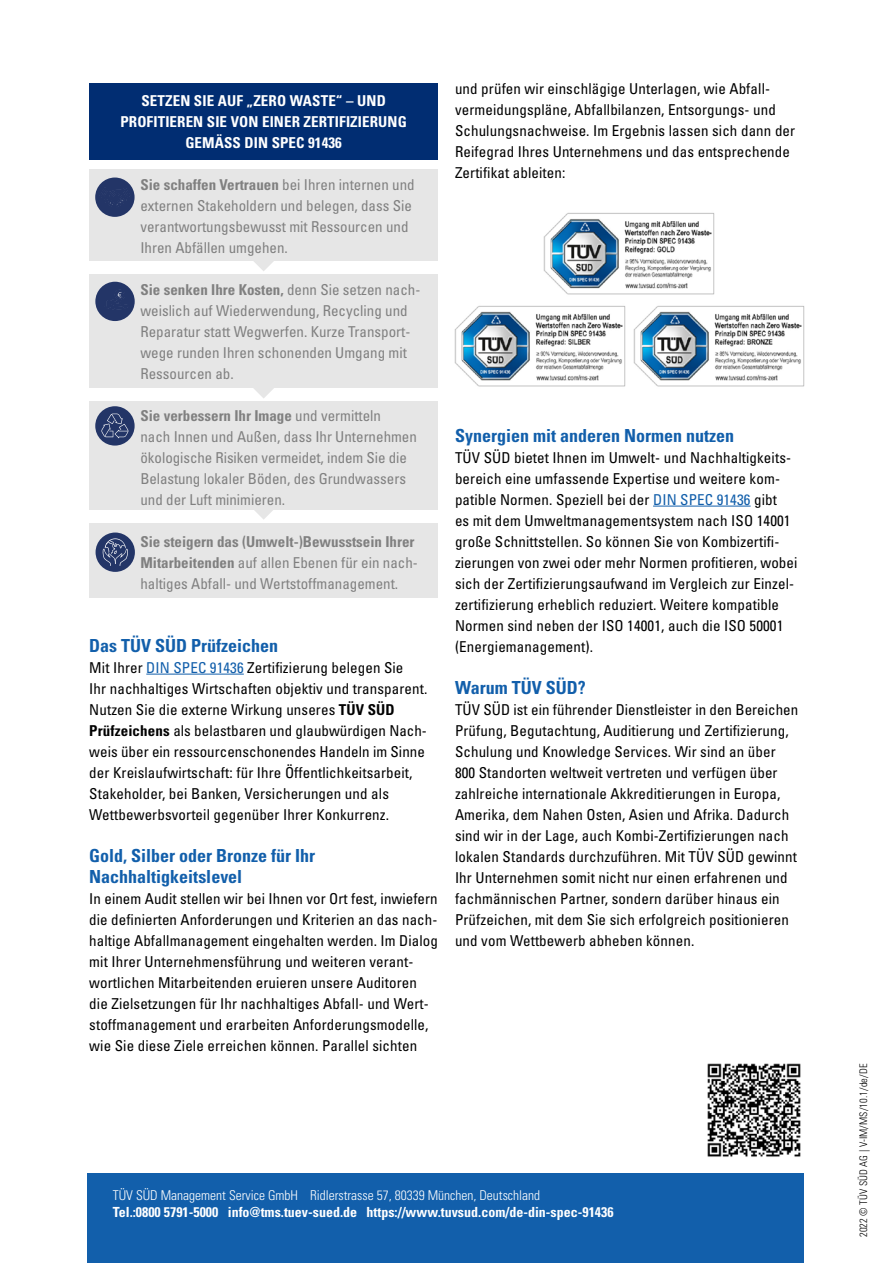
<style>
.page{position:relative;width:893px;height:1263px;background:#fff}
.page>*{position:absolute;margin:0;border:0;box-sizing:border-box;transform-origin:0 0}
.t1{font:700 condensed 18px/21px "Univers LT Std";color:#125fab}
.t2{font:condensed 15px/21px "Univers LT Std";letter-spacing:.01em;color:#000}
.t3{font:condensed 15px/21px "Univers LT Std";color:#808080}
.t4{font:700 condensed 15px/21px "Univers LT Std";letter-spacing:.01em;color:#fff;text-align:center}
.t5{font:700 condensed 13.95px "Univers LT Std";color:#fff}
.t6{font:300 condensed 13.5px "Univers LT Std";color:#fff}
.t7{font:300 condensed 10.5px "Univers LT Std";letter-spacing:.01em;color:#000}
.s1{font-weight:700}
.s2{color:#125fab}
</style>
<div class="page">
<div style="left:87px;top:1174px;width:717px;height:89px;background:#125fab"></div>
<div style="left:89px;top:523px;width:349px;height:75px;background:#e6e6e6"></div>
<div style="left:89px;top:402px;width:349px;height:108px;background:#e6e6e6"></div>
<svg style="left:254px;top:510px;width:19px;height:10px"></svg>
<div style="left:89px;top:274px;width:349px;height:114px;background:#e6e6e6"></div>
<div style="left:89px;top:169px;width:349px;height:92px;background:#e6e6e6"></div>
<div style="left:89px;top:83px;width:349px;height:76px;background:#012d72"></div>
<div style="left:95px;top:178px;width:40px;height:39px;background:#233567;border-radius:50%"></div>
<svg style="left:109px;top:189px;width:18px;height:16px"></svg>
<div style="left:95px;top:282px;width:40px;height:39px;background:#233567;border-radius:50%"></div>
<svg style="left:108px;top:292px;width:19px;height:18px"></svg>
<svg style="left:254px;top:261px;width:20px;height:10px"></svg>
<svg style="left:253px;top:388px;width:21px;height:10px"></svg>
<div style="left:95px;top:406px;width:40px;height:40px;background:#233567;border-radius:50%"></div>
<svg style="left:101px;top:414px;width:27px;height:24px"></svg>
<div style="left:96px;top:532px;width:39px;height:40px;background:#233567;border-radius:50%"></div>
<svg style="left:102px;top:538px;width:26px;height:28px"></svg>
<img style="left:707px;top:1063px;width:94px;height:94px">
<hr style="left:146px;top:674px;width:98px;height:1px;background:#125fab">
<hr style="left:653px;top:506px;width:98px;height:1px;background:#125fab">
<img style="left:454px;top:305px;width:351px;height:82px">
<img style="left:543px;top:212px;width:172px;height:83px">
<p class="t4" style="left:120px;top:90px;width:288px">SETZEN SIE AUF „ZERO WASTE“ – UND<br>PROFITIEREN SIE VON EINER ZERTIFIZIERUNG<br>GEMÄSS DIN SPEC 91436</p>
<p class="t3" style="left:140px;top:173px;width:276px"><span class="s1">Sie schaffen Vertrauen</span> bei Ihren internen und externen Stakeholdern und belegen, dass Sie verantwortungsbewusst mit Ressourcen und Ihren Abfällen umgehen.</p>
<p class="t3" style="left:140px;top:278px;width:281px"><span class="s1">Sie senken Ihre Kosten,</span> denn Sie setzen nach&shy;weislich auf Wiederwendung, Recycling und Reparatur statt Wegwerfen. Kurze Transport&shy;wege runden Ihren schonenden Umgang mit Ressourcen ab.</p>
<p class="t3" style="left:140px;top:404px;width:278px"><span class="s1">Sie verbessern Ihr Image</span> und vermitteln<br>nach Innen und Außen, dass Ihr Unternehmen ökologische Risiken vermeidet, indem Sie die Belastung lokaler Böden, des Grundwassers und der Luft minimieren.</p>
<p class="t3" style="left:140px;top:530px;width:277px;text-align:justify"><span class="s1">Sie steigern das (Umwelt-)Bewusstsein Ihrer Mitarbeitenden</span> auf allen Ebenen für ein nach&shy;haltiges Abfall- und Wertstoffmanagement.</p>
<p class="t1" style="left:89px;top:635px;width:191px">Das TÜV SÜD Prüfzeichen</p>
<p class="t2" style="left:89px;top:656px;width:340px">Mit Ihrer <span class="s2">DIN SPEC 91436</span> Zertifizierung belegen Sie<br>Ihr nachhaltiges Wirtschaften objektiv und transparent.<br>Nutzen Sie die externe Wirkung unseres <span class="s1">TÜV SÜD Prüfzeichens</span> als belastbaren und glaubwürdigen Nach&shy;weis über ein ressourcenschonendes Handeln im Sinne der Kreislaufwirtschaft: für Ihre Öffentlichkeitsarbeit, Stakeholder, bei Banken, Versicherungen und als Wettbewerbsvorteil gegenüber Ihrer Konkurrenz.</p>
<p class="t1" style="left:89px;top:845px;width:227px">Gold, Silber oder Bronze für Ihr<br>Nachhaltigkeitslevel</p>
<p class="t2" style="left:89px;top:887px;width:350px">In einem Audit stellen wir bei Ihnen vor Ort fest, inwiefern die definierten Anforderungen und Kriterien an das nach&shy;haltige Abfallmanagement eingehalten werden. Im Dialog mit Ihrer Unternehmensführung und weiteren verant&shy;wortlichen Mitarbeitenden eruieren unsere Auditoren die Zielsetzungen für Ihr nachhaltiges Abfall- und Wert&shy;stoffmanagement und erarbeiten Anforderungsmodelle, wie Sie diese Ziele erreichen können. Parallel sichten</p>
<p class="t2" style="left:455px;top:77px;width:342px">und prüfen wir einschlägige Unterlagen, wie Abfall&shy;vermeidungspläne, Abfallbilanzen, Entsorgungs- und Schulungsnachweise. Im Ergebnis lassen sich dann der Reifegrad Ihres Unternehmens und das entsprechende Zertifikat ableiten:</p>
<p class="t1" style="left:455px;top:425px;width:280px">Synergien mit anderen Normen nutzen</p>
<p class="t2" style="left:455px;top:446px;width:344px">TÜV SÜD bietet Ihnen im Umwelt- und Nachhaltigkeits&shy;bereich eine umfassende Expertise und weitere kom&shy;patible Normen. Speziell bei der <span class="s2">DIN SPEC 91436</span> gibt<br>es mit dem Umweltmanagementsystem nach ISO 14001 große Schnittstellen. So können Sie von Kombizertifi&shy;zierungen von zwei oder mehr Normen profitieren, wobei sich der Zertifizierungsaufwand im Vergleich zur Einzel&shy;zertifizierung erheblich reduziert. Weitere kompatible Normen sind neben der ISO 14001, auch die ISO 50001 (Energiemanagement).</p>
<p class="t1" style="left:455px;top:677px;width:132px">Warum TÜV SÜD?</p>
<p class="t2" style="left:455px;top:698px;width:345px">TÜV SÜD ist ein führender Dienstleister in den Bereichen Prüfung, Begutachtung, Auditierung und Zertifizierung, Schulung und Knowledge Services. Wir sind an über 800 Standorten weltweit vertreten und verfügen über zahlreiche internationale Akkreditierungen in Europa, Amerika, dem Nahen Osten, Asien und Afrika. Dadurch sind wir in der Lage, auch Kombi-Zertifizierungen nach lokalen Standards durchzuführen. Mit TÜV SÜD gewinnt Ihr Unternehmen somit nicht nur einen erfahrenen und fachmännischen Partner, sondern darüber hinaus ein Prüfzeichen, mit dem Sie sich erfolgreich positionieren und vom Wettbewerb abheben können.</p>
<p class="t6" style="left:113px;top:1187px;width:429px">TÜV SÜD Management Service GmbH Ridlerstrasse 57, 80339 München, Deutschland</p>
<p class="t5" style="left:113px;top:1203px;width:502px">Tel.:0800 5791-5000 info@tms.tuev-sued.de https://www.tuvsud.com/de-din-spec-91436</p>
<p class="t7" style="left:857px;top:1237px;width:175px;rotate:-90deg">2022 © TÜV SÜD AG | V-IM/MS/10.1/de/DE</p>
</div>
